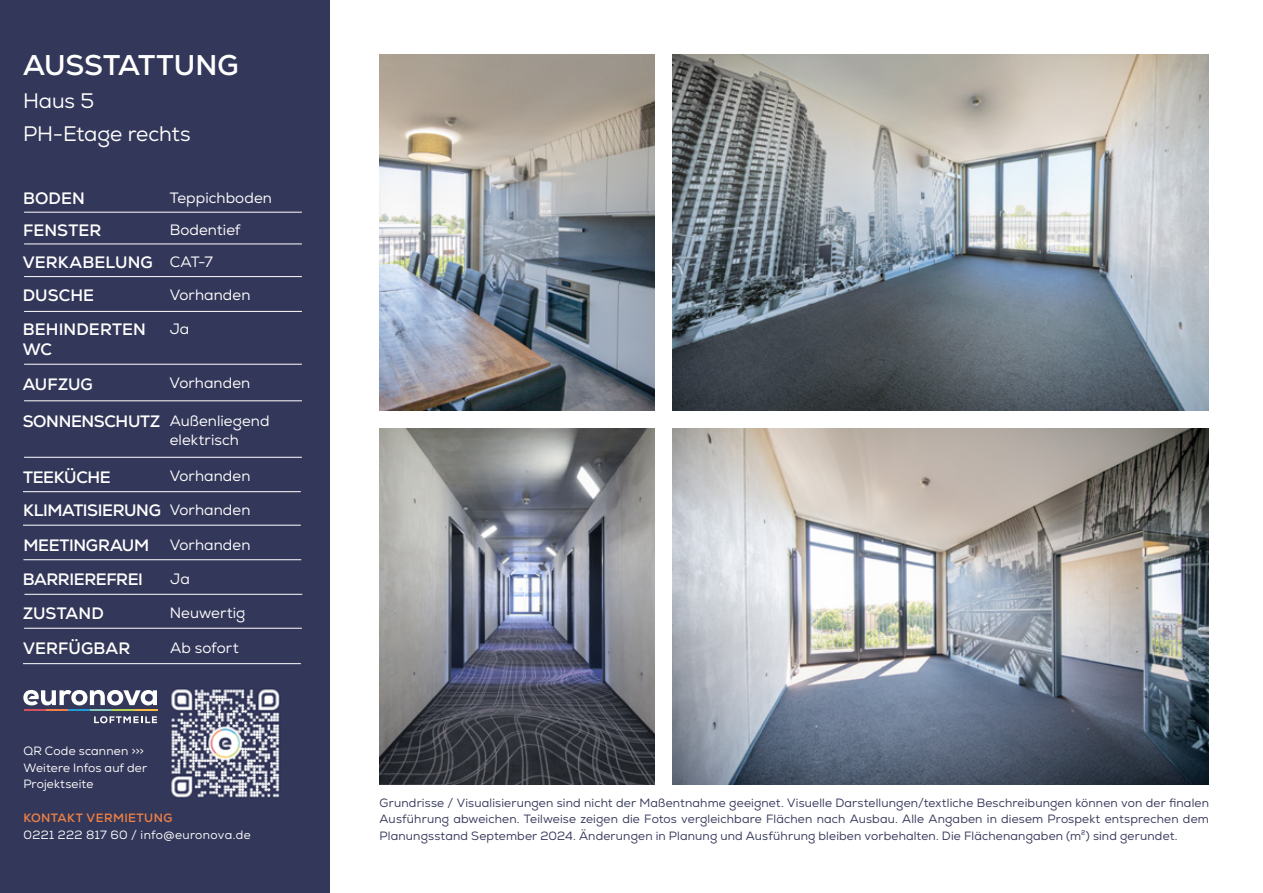
<style>
.page{position:relative;width:1263px;height:893px;background:#fff}
.page>*{position:absolute;margin:0;border:0;box-sizing:border-box;transform-origin:0 0}
.t1{font:700 28.5px "Nexa";color:#fff}
.t2{font:21px/33px "Nexa";letter-spacing:-.005em;color:#fff}
.t3{font:700 16.5px/34px "Nexa";letter-spacing:-.01em;color:#fff}
.t4{font:700 16.5px/34px "Nexa";letter-spacing:.01em;color:#fff}
.t5{font:15px/32.5px "Nexa";letter-spacing:.005em;color:#fff}
.t6{font:12px/16.5px "Nexa";letter-spacing:.015em;color:#333759;text-align:justify}
.t7{font:12px/16.5px "Nexa";letter-spacing:.015em;color:#fff}
.t8{font:700 12px "Nexa";letter-spacing:.035em;color:#ef8145}
</style>
<div class="page">
<div style="left:0;top:0;width:329px;height:893px;background:#333759"></div>
<img style="left:380px;top:54px;width:275px;height:356px">
<img style="left:673px;top:54px;width:536px;height:356px">
<img style="left:380px;top:428px;width:275px;height:356px">
<img style="left:673px;top:428px;width:536px;height:356px">
<hr style="left:24px;top:212px;width:278px;height:1px;background:#fff">
<hr style="left:24px;top:311px;width:278px;height:1px;background:#fff">
<hr style="left:24px;top:364px;width:278px;height:1px;background:#fff">
<hr style="left:24px;top:400px;width:278px;height:1px;background:#fff">
<hr style="left:24px;top:244px;width:278px;height:1px;background:#fff">
<hr style="left:24px;top:276px;width:278px;height:1px;background:#fff">
<hr style="left:24px;top:457px;width:278px;height:1px;background:#fff">
<hr style="left:24px;top:594px;width:278px;height:1px;background:#fff">
<hr style="left:23px;top:491px;width:278px;height:1px;background:#fff">
<hr style="left:23px;top:525px;width:278px;height:1px;background:#fff">
<hr style="left:23px;top:559px;width:278px;height:1px;background:#fff">
<hr style="left:24px;top:628px;width:278px;height:1px;background:#fff">
<hr style="left:23px;top:663px;width:278px;height:1px;background:#fff">
<img style="left:171px;top:689px;width:109px;height:109px">
<hr style="left:24px;top:709px;width:22px;height:2px;background:#d35061">
<hr style="left:46px;top:709px;width:22px;height:2px;background:#f08046">
<hr style="left:68px;top:709px;width:23px;height:2px;background:#239ad7">
<hr style="left:91px;top:709px;width:22px;height:2px;background:#84c9bc">
<hr style="left:113px;top:709px;width:22px;height:2px;background:#b8d052">
<hr style="left:135px;top:709px;width:22px;height:2px;background:#fbbc43">
<svg style="left:23px;top:690px;width:134px;height:15px"></svg>
<svg style="left:94px;top:716px;width:63px;height:7px"></svg>
<h1 class="t1" style="left:23px;top:47px;width:217px">AUSSTATTUNG</h1>
<h2 class="t2" style="left:23px;top:84px;width:169px">Haus 5<br>PH-Etage rechts</h2>
<h3 class="t3" style="left:23px;top:181px;width:63px">BODEN</h3>
<h3 class="t4" style="left:23px;top:214px;width:132px;line-height:32.2px">FENSTER<br>VERKABELUNG</h3>
<h3 class="t4" style="left:23px;top:278px;width:125px">DUSCHE<br>BEHINDERTEN</h3>
<h3 class="t3" style="left:23px;top:331px;width:72px;line-height:35.1px">WC<br>AUFZUG</h3>
<p class="t5" style="left:170px;top:182px;width:104px">Teppichboden</p>
<p class="t5" style="left:170px;top:213px;width:82px">Bodentief<br>CAT-7<br>Vorhanden</p>
<p class="t5" style="left:170px;top:312px;width:21px">Ja</p>
<p class="t5" style="left:170px;top:367px;width:82px">Vorhanden</p>
<h3 class="t3" style="left:23px;top:404px;width:139px">SONNENSCHUTZ</h3>
<p class="t5" style="left:170px;top:411px;width:101px;line-height:19.5px">Außenliegend elektrisch</p>
<h3 class="t3" style="left:23px;top:460px;width:139px">TEEKÜCHE<br>KLIMATISIERUNG<br>MEETINGRAUM</h3>
<p class="t5" style="left:170px;top:460px;width:82px">Vorhanden</p>
<p class="t5" style="left:170px;top:494px;width:82px">Vorhanden</p>
<p class="t5" style="left:170px;top:528px;width:82px">Vorhanden</p>
<h3 class="t3" style="left:23px;top:563px;width:122px">BARRIEREFREI</h3>
<p class="t5" style="left:170px;top:563px;width:21px">Ja</p>
<h3 class="t3" style="left:23px;top:595px;width:109px;line-height:35.4px">ZUSTAND<br>VERFÜGBAR</h3>
<p class="t5" style="left:170px;top:596px;width:77px">Neuwertig</p>
<p class="t5" style="left:170px;top:632px;width:70px">Ab sofort</p>
<p class="t7" style="left:23px;top:743px;width:125px">QR Code scannen &gt;&gt;&gt;<br>Weitere Infos auf der<br>Projektseite</p>
<p class="t8" style="left:23px;top:811px;width:150px">KONTAKT VERMIETUNG</p>
<p class="t7" style="left:23px;top:827px;width:229px">0221 222 817 60 / info@euronova.de</p>
<p class="t6" style="left:380px;top:795px;width:831px">Grundrisse / Visualisierungen sind nicht der Maßentnahme geeignet. Visuelle Darstellungen/textliche Beschreibungen können von der finalen Ausführung abweichen. Teilweise zeigen die Fotos vergleichbare Flächen nach Ausbau. Alle Angaben in diesem Prospekt entsprechen dem Planungsstand September 2024. Änderungen in Planung und Ausführung bleiben vorbehalten. Die Flächenangaben (m²) sind gerundet.</p>
</div>
